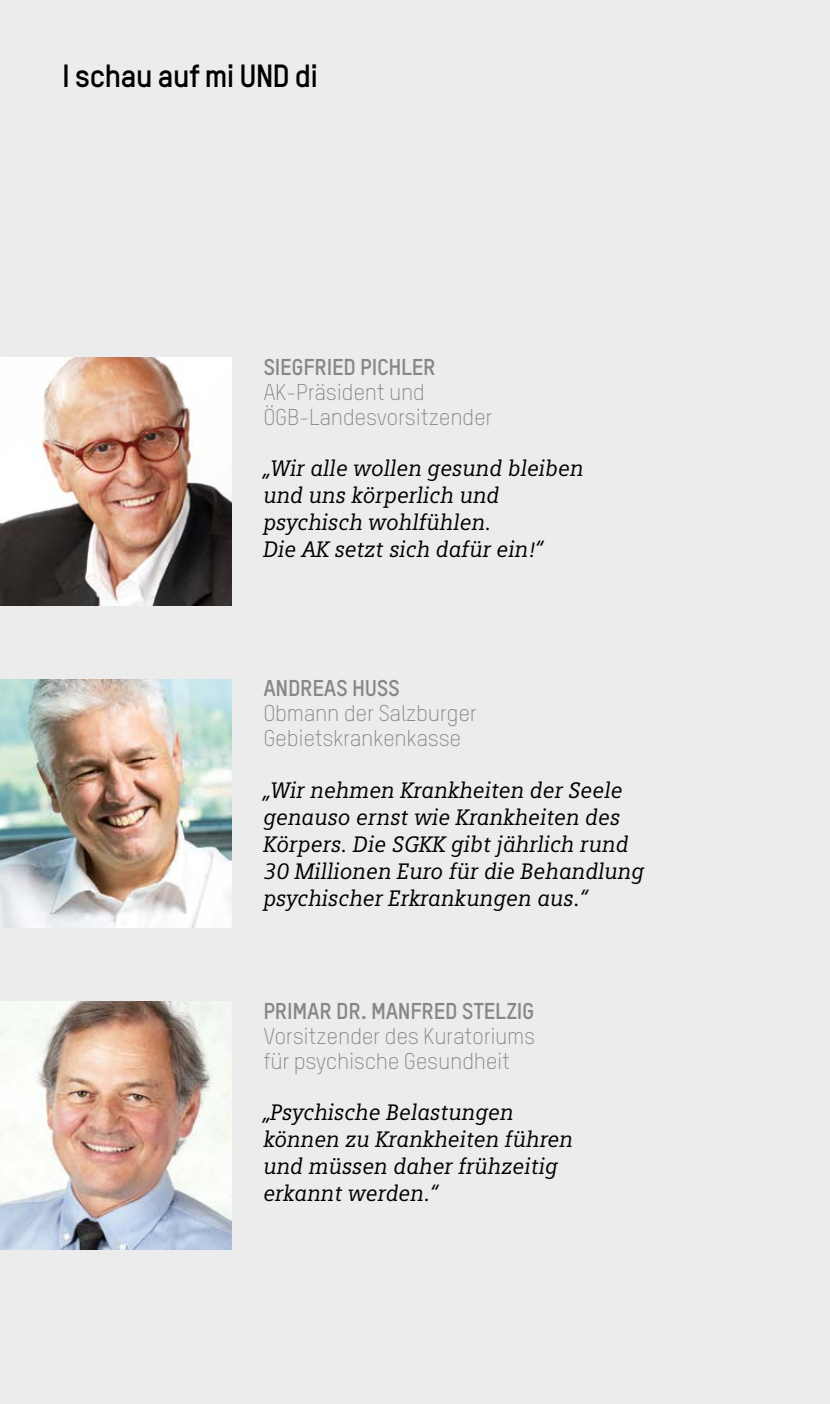
<style>
.page{position:relative;width:830px;height:1404px;background:#fff}
.page>*{position:absolute;margin:0;border:0;box-sizing:border-box;transform-origin:0 0}
.t1{font:700 31.5px "TSTAR";letter-spacing:-.035em;color:#000}
.t2{font:italic 22.5px/27px "Siemens Slab";color:#000}
.t3{font:300 22.5px/24.8px "TSTAR";letter-spacing:-.015em;color:#868786}
.t4{font:700 22.5px "TSTAR";letter-spacing:-.015em;color:#868786}
</style>
<div class="page">
<div style="left:0;top:0;width:829px;height:1403px;background:#ececec"></div>
<img style="left:0;top:357px;width:231px;height:248px">
<img style="left:0;top:1001px;width:231px;height:247px">
<img style="left:0;top:679px;width:231px;height:248px">
<h1 class="t1" style="left:62px;top:55px;width:257px">I schau auf mi UND di</h1>
<p class="t4" style="left:263px;top:353px;width:174px">SIEGFRIED PICHLER</p>
<p class="t3" style="left:263px;top:379px;width:230px">AK-Präsident und<br>ÖGB-Landesvorsitzender</p>
<p class="t2" style="left:263px;top:455px;width:321px">„Wir alle wollen gesund bleiben und uns körperlich und psychisch wohlfühlen.<br>Die AK setzt sich dafür ein!“</p>
<p class="t4" style="left:263px;top:674px;width:138px">ANDREAS HUSS</p>
<p class="t3" style="left:263px;top:700px;width:215px">Obmann der Salzburger<br>Gebietskrankenkasse</p>
<p class="t2" style="left:263px;top:776px;width:382px">„Wir nehmen Krankheiten der Seele genauso ernst wie Krankheiten des Körpers. Die SGKK gibt jährlich rund 30 Millionen Euro für die Behandlung psychischer Erkrankungen aus.“</p>
<p class="t4" style="left:263px;top:996px;width:272px">PRIMAR DR. MANFRED STELZIG</p>
<p class="t3" style="left:263px;top:1023px;width:273px">Vorsitzender des Kuratoriums für psychische Gesundheit</p>
<p class="t2" style="left:263px;top:1098px;width:311px">„Psychische Belastungen können zu Krankheiten führen und müssen daher frühzeitig erkannt werden.“</p>
</div>
